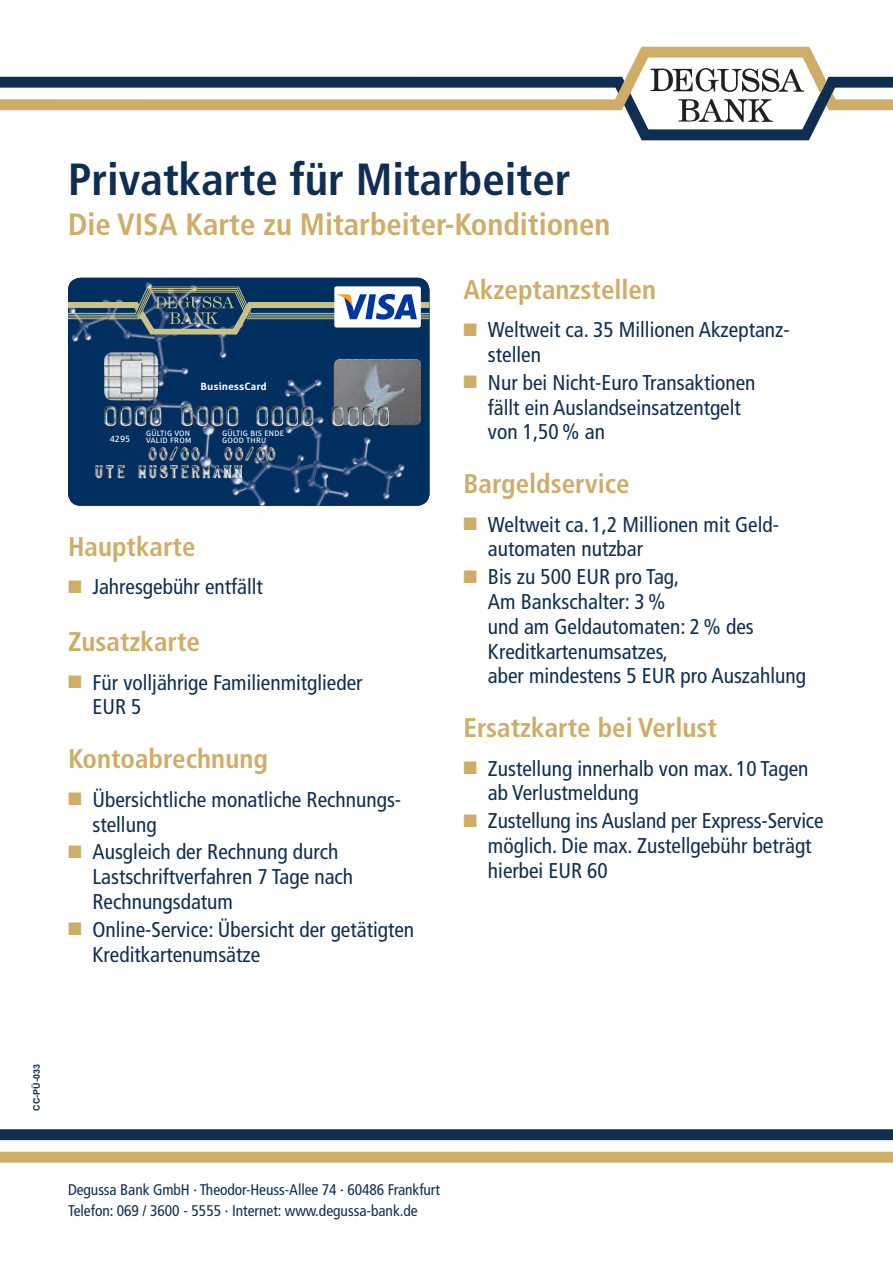
<style>
.page{position:relative;width:893px;height:1263px;background:#fff}
.page>*{position:absolute;margin:0;border:0;box-sizing:border-box;transform-origin:0 0}
.t1{font:700 condensed 45px "Frutiger";color:#0f2e52}
.t2{font:700 condensed 30.75px "Frutiger";color:#cfad66}
.t3{font:700 condensed 27px "Frutiger";color:#cfad66}
.t4{font:condensed 21.3px/24.8px "Frutiger";color:#0f2e52}
.t5{font:condensed 15.45px "Frutiger";letter-spacing:-.005em;color:#0f2e52}
.t6{font:700 10.5px "Sparkasse Rg";color:#fff}
.t7{font:700 9px "Arial";color:#0f2e52}
.t8{font:9px "Sparkasse Rg";color:#fff}
.t9{font:7.8px/7.5px "Sparkasse Rg";letter-spacing:.03em;color:#fff}
.s1{color:#cfad66}
</style>
<div class="page">
<svg style="left:0;top:77px;width:893px;height:63px"></svg>
<svg style="left:0;top:47px;width:826px;height:63px"></svg>
<svg style="left:0;top:1129px;width:893px;height:34px"></svg>
<img style="left:68px;top:278px;width:361px;height:228px">
<img style="left:104px;top:352px;width:54px;height:49px">
<svg style="left:68px;top:286px;width:361px;height:49px;background:#506c83"></svg>
<img style="left:334px;top:359px;width:87px;height:66px">
<img style="left:105px;top:406px;width:284px;height:21px">
<p class="t1" style="left:68px;top:153px;width:504px">Privatkarte für Mitarbeiter</p>
<p class="t2" style="left:68px;top:206px;width:544px">Die VISA Karte zu Mitarbeiter-Konditionen</p>
<p class="t6" style="left:200px;top:379px;width:68px">BusinessCard</p>
<p class="t9" style="left:146px;top:429px;width:47px">GÜLTIG VON<br>VALID FROM</p>
<p class="t9" style="left:222px;top:429px;width:64px">GÜLTIG BIS ENDE</p>
<p class="t8" style="left:110px;top:434px;width:22px">4295</p>
<p class="t9" style="left:222px;top:437px;width:46px">GOOD THRU</p>
<p class="t3" style="left:68px;top:530px;width:129px">Hauptkarte</p>
<p class="t4" style="left:68px;top:575px;width:196px"><span class="s1">■</span> Jahresgebühr entfällt</p>
<p class="t3" style="left:68px;top:626px;width:134px">Zusatzkarte</p>
<p class="t4" style="left:93px;top:670px;width:272px;text-indent:-24px"><span class="s1">■</span> Für volljährige Familienmitglieder<br>EUR 5</p>
<p class="t3" style="left:68px;top:743px;width:201px">Kontoabrechnung</p>
<p class="t4" style="left:93px;top:787px;width:308px;text-indent:-24px"><span class="s1">■</span> Übersichtliche monatliche Rechnungs&shy;stellung</p>
<p class="t4" style="left:93px;top:840px;width:262px;text-indent:-24px"><span class="s1">■</span> Ausgleich der Rechnung durch<br>Lastschriftverfahren 7 Tage nach<br>Rechnungsdatum</p>
<p class="t4" style="left:93px;top:917px;width:323px;text-indent:-24px"><span class="s1">■</span> Online-Service: Übersicht der getätigten<br>Kreditkartenumsätze</p>
<p class="t3" style="left:463px;top:273px;width:194px">Akzeptanzstellen</p>
<p class="t4" style="left:488px;top:317px;width:303px;text-indent:-24px"><span class="s1">■</span> Weltweit ca. 35 Millionen Akzeptanz&shy;stellen</p>
<p class="t4" style="left:488px;top:370px;width:269px;text-indent:-24px"><span class="s1">■</span> Nur bei Nicht-Euro Transaktionen fällt ein Auslandseinsatzentgelt von 1,50 % an</p>
<p class="t3" style="left:463px;top:468px;width:168px">Bargeldservice</p>
<p class="t4" style="left:488px;top:512px;width:291px;text-indent:-24px"><span class="s1">■</span> Weltweit ca. 1,2 Millionen mit Geld&shy;automaten nutzbar</p>
<p class="t4" style="left:488px;top:565px;width:320px;text-indent:-24px"><span class="s1">■</span> Bis zu 500 EUR pro Tag,<br>Am Bankschalter: 3 %<br>und am Geldautomaten: 2 % des<br>Kreditkartenumsatzes,<br>aber mindestens 5 EUR pro Auszahlung</p>
<p class="t3" style="left:463px;top:712px;width:255px">Ersatzkarte bei Verlust</p>
<p class="t4" style="left:488px;top:756px;width:322px;text-indent:-24px"><span class="s1">■</span> Zustellung innerhalb von max. 10 Tagen ab Verlustmeldung</p>
<p class="t4" style="left:488px;top:809px;width:337px;text-indent:-24px"><span class="s1">■</span> Zustellung ins Ausland per Express-Service möglich. Die max. Zustellgebühr beträgt hierbei EUR 60</p>
<p class="t7" style="left:31px;top:1111px;width:48px;rotate:-90deg">CC-PÜ-033</p>
<p class="t5" style="left:68px;top:1180px;width:373px">Degussa Bank GmbH · Theodor-Heuss-Allee 74 · 60486 Frankfurt</p>
<p class="t5" style="left:68px;top:1201px;width:351px">Telefon: 069 / 3600 - 5555 · Internet: www.degussa-bank.de</p>
</div>
